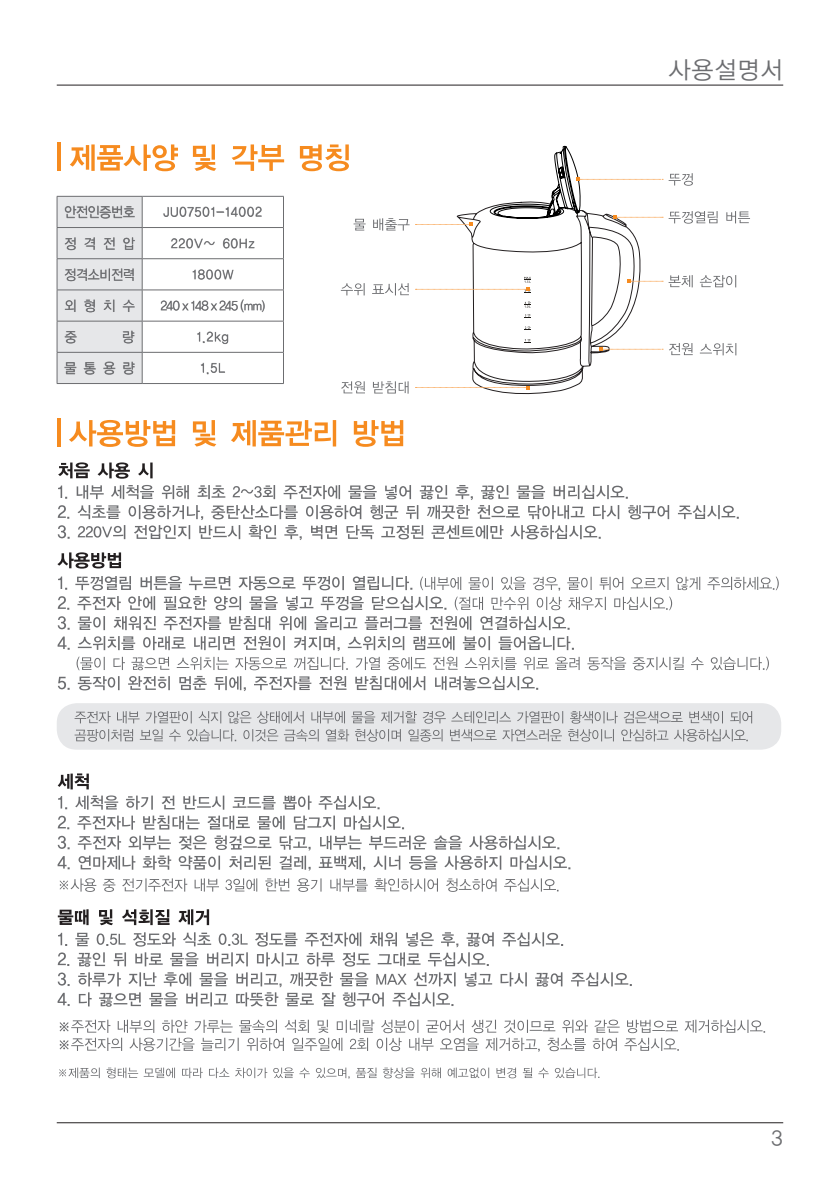
<style>
.page{position:relative;width:840px;height:1180px;background:#fff}
.page>*{position:absolute;margin:0;border:0;box-sizing:border-box;transform-origin:0 0}
.t1{font:24px "YDIYGO120 KSCPC EUC H";letter-spacing:-.025em;color:#6c6d70}
.t2{font:22px "YDIYGO120 KSCPC EUC H";color:#6c6d70}
.t3{font:14px "YDIYGO120 KSCPC EUC H";color:#6c6d70;scale:.95 1}
.t4{font:14px "YDIYGO120 KSCPC EUC H";letter-spacing:-.1em;color:#6c6d70;scale:.95 1}
.t5{font:14px "YDIYGO120 KSCPC EUC H";color:#6c6d70;scale:.93 1}
.s1{font-size:13px}
</style>
<div class="page">
<hr style="left:57px;top:85px;width:725px;height:1px;background:#231f20">
<hr style="left:57px;top:1122px;width:725px;height:1px;background:#231f20">
<hr style="left:57px;top:143px;width:4px;height:28px;background:#f68b1f">
<svg style="left:70px;top:144px;width:279px;height:27px"></svg>
<svg style="left:59px;top:1067px;width:540px;height:11px"></svg>
<hr style="left:142px;top:196px;width:141px;height:1px;background:#6c6d70">
<hr style="left:142px;top:196px;width:1px;height:31px;background:#6c6d70">
<hr style="left:283px;top:196px;width:1px;height:31px;background:#6c6d70">
<hr style="left:142px;top:227px;width:141px;height:1px;background:#6c6d70">
<hr style="left:142px;top:228px;width:1px;height:30px;background:#6c6d70">
<hr style="left:283px;top:228px;width:1px;height:30px;background:#6c6d70">
<hr style="left:142px;top:258px;width:141px;height:1px;background:#6c6d70">
<hr style="left:142px;top:259px;width:1px;height:30px;background:#6c6d70">
<hr style="left:283px;top:259px;width:1px;height:30px;background:#6c6d70">
<hr style="left:142px;top:289px;width:141px;height:1px;background:#6c6d70">
<hr style="left:142px;top:290px;width:1px;height:31px;background:#6c6d70">
<hr style="left:283px;top:290px;width:1px;height:31px;background:#6c6d70">
<hr style="left:142px;top:321px;width:141px;height:1px;background:#6c6d70">
<hr style="left:142px;top:321px;width:1px;height:31px;background:#6c6d70">
<hr style="left:283px;top:321px;width:1px;height:31px;background:#6c6d70">
<hr style="left:142px;top:352px;width:141px;height:1px;background:#6c6d70">
<hr style="left:142px;top:352px;width:1px;height:31px;background:#6c6d70">
<hr style="left:283px;top:352px;width:1px;height:31px;background:#6c6d70">
<hr style="left:57px;top:383px;width:85px;height:1px;background:#6c6d70">
<hr style="left:142px;top:383px;width:141px;height:1px;background:#6c6d70">
<svg style="left:201px;top:363px;width:24px;height:11px"></svg>
<svg style="left:197px;top:332px;width:31px;height:12px"></svg>
<svg style="left:161px;top:299px;width:103px;height:13px"></svg>
<svg style="left:193px;top:269px;width:40px;height:10px"></svg>
<svg style="left:171px;top:238px;width:83px;height:10px"></svg>
<svg style="left:164px;top:207px;width:97px;height:10px"></svg>
<svg style="left:57px;top:196px;width:85px;height:187px;background:#d8d9db"></svg>
<svg style="left:58px;top:462px;width:94px;height:16px"></svg>
<svg style="left:57px;top:552px;width:64px;height:16px"></svg>
<svg style="left:58px;top:773px;width:31px;height:16px"></svg>
<svg style="left:58px;top:909px;width:151px;height:16px"></svg>
<svg style="left:58px;top:485px;width:680px;height:55px"></svg>
<svg style="left:58px;top:636px;width:710px;height:55px"></svg>
<svg style="left:58px;top:616px;width:511px;height:14px"></svg>
<svg style="left:58px;top:596px;width:613px;height:14px"></svg>
<svg style="left:58px;top:576px;width:720px;height:14px"></svg>
<svg style="left:58px;top:835px;width:512px;height:35px"></svg>
<svg style="left:58px;top:815px;width:346px;height:14px"></svg>
<svg style="left:58px;top:795px;width:321px;height:14px"></svg>
<svg style="left:58px;top:972px;width:573px;height:34px"></svg>
<svg style="left:58px;top:932px;width:505px;height:34px"></svg>
<svg style="left:60px;top:1019px;width:704px;height:32px"></svg>
<svg style="left:60px;top:878px;width:498px;height:13px"></svg>
<div style="left:57px;top:703px;width:723px;height:46px;background:#e6e7e9;border-radius:20px"></div>
<svg style="left:74px;top:729px;width:673px;height:12px"></svg>
<svg style="left:74px;top:711px;width:677px;height:12px"></svg>
<hr style="left:57px;top:418px;width:4px;height:28px;background:#f68b1f">
<svg style="left:69px;top:420px;width:334px;height:27px"></svg>
<svg style="left:456px;top:84px;width:185px;height:311px"></svg>
<svg style="left:524px;top:302px;width:6px;height:6px"></svg>
<svg style="left:524px;top:339px;width:6px;height:4px"></svg>
<svg style="left:524px;top:326px;width:6px;height:4px"></svg>
<svg style="left:524px;top:314px;width:6px;height:4px"></svg>
<svg style="left:669px;top:343px;width:67px;height:12px"></svg>
<svg style="left:668px;top:211px;width:81px;height:13px"></svg>
<svg style="left:668px;top:275px;width:65px;height:12px"></svg>
<svg style="left:668px;top:173px;width:24px;height:13px"></svg>
<svg style="left:353px;top:218px;width:56px;height:12px"></svg>
<svg style="left:340px;top:283px;width:68px;height:12px"></svg>
<svg style="left:341px;top:381px;width:67px;height:12px"></svg>
<svg style="left:599px;top:347px;width:63px;height:4px"></svg>
<svg style="left:627px;top:280px;width:35px;height:3px"></svg>
<svg style="left:489px;top:145px;width:173px;height:76px"></svg>
<svg style="left:415px;top:223px;width:57px;height:3px"></svg>
<svg style="left:415px;top:277px;width:115px;height:16px"></svg>
<svg style="left:415px;top:386px;width:114px;height:3px"></svg>
<p class="t5" style="left:64px;top:205px;width:78px">안전인증번호</p>
<p class="t3" style="left:163px;top:205px;width:106px">JU07501-14002</p>
<p class="t3" style="left:64px;top:236px;width:77px">정 격 전 압</p>
<p class="t3" style="left:170px;top:236px;width:90px">220V~ 60Hz</p>
<p class="t5" style="left:64px;top:267px;width:78px">정격소비전력</p>
<p class="t3" style="left:192px;top:267px;width:46px">1800W</p>
<p class="t3" style="left:64px;top:298px;width:77px">외 형 치 수</p>
<p class="t4" style="left:160px;top:298px;width:112px">240 x 148 x 245 (<span class="s1">mm)</span></p>
<p class="t3" style="left:64px;top:329px;width:16px">중</p>
<p class="t3" style="left:122px;top:329px;width:16px">량</p>
<p class="t3" style="left:196px;top:329px;width:36px">1.2kg</p>
<p class="t3" style="left:64px;top:360px;width:77px">물 통 용 량</p>
<p class="t3" style="left:200px;top:360px;width:28px">1.5L</p>
<h1 class="t1" style="left:667px;top:56px;width:117px">사용설명서</h1>
<p class="t2" style="left:770px;top:1125px;width:14px">3</p>
</div>
